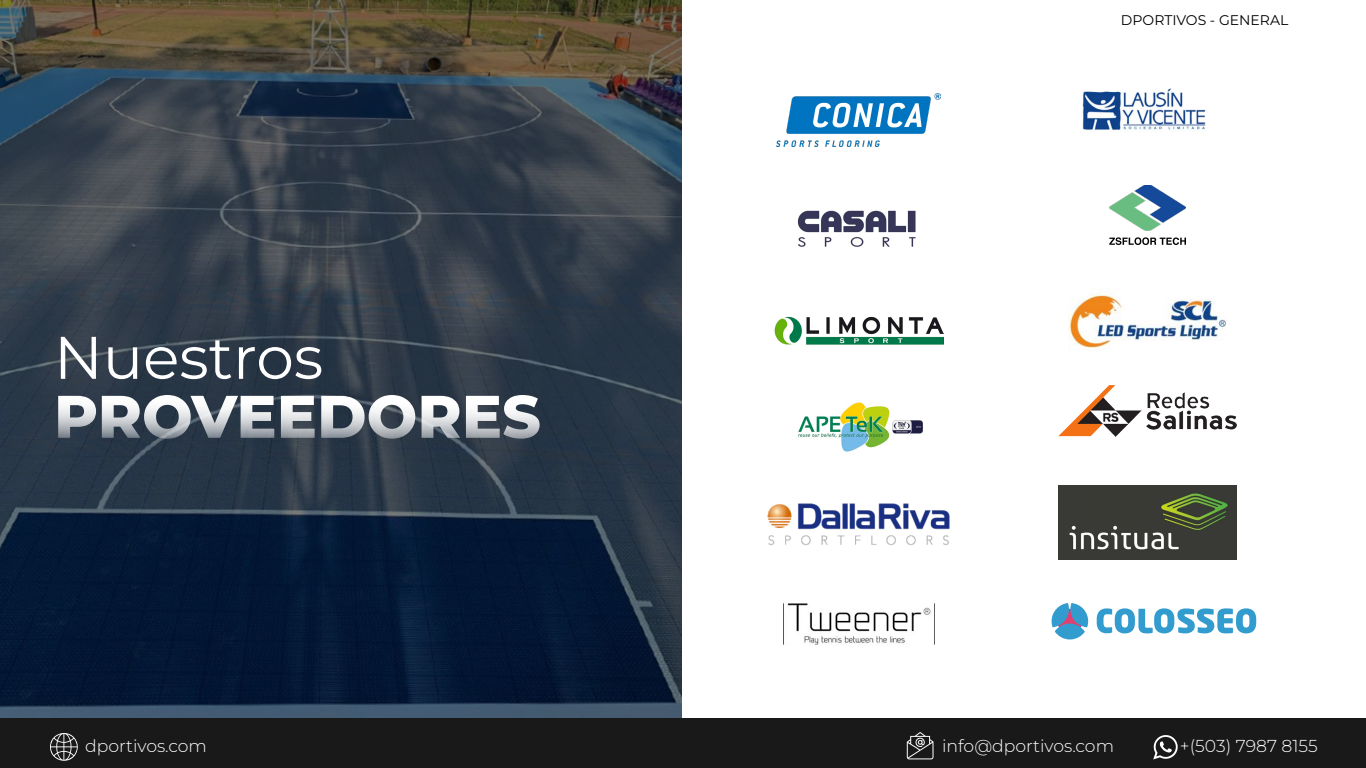
<style>
.page{position:relative;width:1366px;height:768px;background:#fff}
.page>*{position:absolute;margin:0;border:0;box-sizing:border-box;transform-origin:0 0}
.t1{font:60px "Montserrat";color:#fff}
.t2{font:300 17.3px "Montserrat";color:#fff}
.t3{font:14px "Montserrat";color:#000}
</style>
<div class="page">
<svg style="left:0;top:0;width:682px;height:718px;background:#2b3744"></svg>
<svg style="left:1097px;top:608px;width:159px;height:25px"></svg>
<svg style="left:1052px;top:603px;width:36px;height:36px"></svg>
<svg style="left:58px;top:396px;width:38px;height:42px"></svg>
<svg style="left:102px;top:395px;width:172px;height:44px"></svg>
<svg style="left:281px;top:396px;width:34px;height:42px"></svg>
<svg style="left:321px;top:395px;width:94px;height:44px"></svg>
<svg style="left:422px;top:396px;width:38px;height:42px"></svg>
<svg style="left:466px;top:395px;width:74px;height:44px"></svg>
<img style="left:783px;top:603px;width:148px;height:42px">
<img style="left:774px;top:316px;width:169px;height:29px">
<img style="left:776px;top:93px;width:164px;height:53px">
<img style="left:1082px;top:88px;width:124px;height:42px">
<img style="left:1059px;top:485px;width:178px;height:74px">
<img style="left:798px;top:402px;width:125px;height:50px">
<img style="left:797px;top:210px;width:119px;height:37px">
<img style="left:767px;top:503px;width:183px;height:42px">
<img style="left:1110px;top:185px;width:75px;height:46px">
<svg style="left:1109px;top:237px;width:77px;height:8px"></svg>
<img style="left:1068px;top:288px;width:158px;height:63px">
<img style="left:1058px;top:385px;width:179px;height:52px">
<div style="left:0;top:718px;width:1366px;height:50px;background:#191919"></div>
<svg style="left:1153px;top:735px;width:25px;height:25px"></svg>
<svg style="left:907px;top:732px;width:27px;height:27px"></svg>
<svg style="left:50px;top:733px;width:28px;height:28px"></svg>
<h1 class="t1" style="left:54px;top:318px;width:271px">Nuestros</h1>
<p class="t3" style="left:1121px;top:11px;width:169px">DPORTIVOS - GENERAL</p>
<p class="t2" style="left:85px;top:734px;width:123px">dportivos.com</p>
<p class="t2" style="left:942px;top:734px;width:174px">info@dportivos.com</p>
<p class="t2" style="left:1180px;top:734px;width:139px">+(503) 7987 8155</p>
</div>
